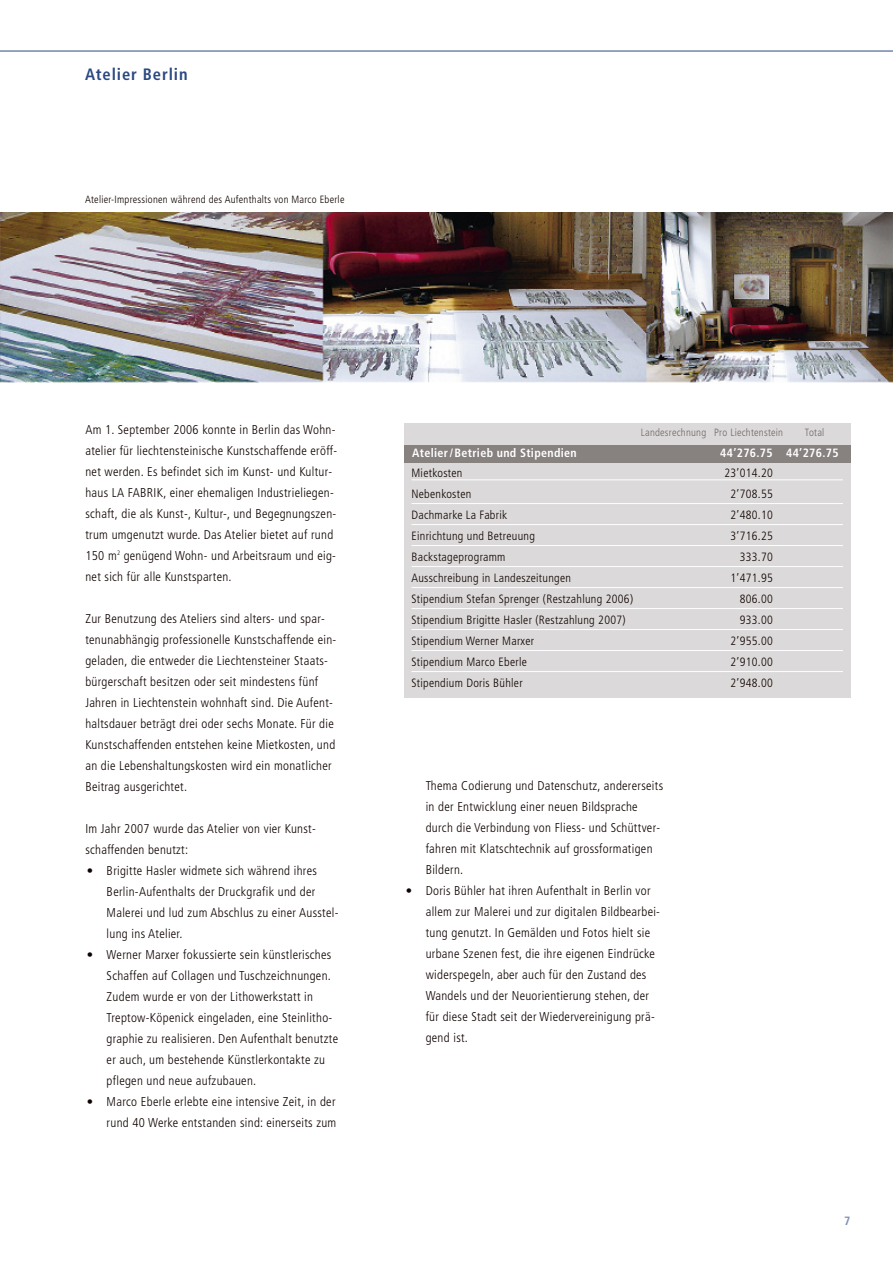
<style>
.page{position:relative;width:893px;height:1263px;background:#fff}
.page>*{position:absolute;margin:0;border:0;box-sizing:border-box;transform-origin:0 0}
.t1{font:700 condensed 16.5px "Frutiger";letter-spacing:.05em;color:#2b4882}
.t2{font:300 condensed 12.75px/21px "Frutiger";letter-spacing:.025em;color:#0f0300}
.t3{font:300 condensed 12px "Frutiger";letter-spacing:.025em;color:#0f0300}
.t4{font:700 condensed 12px "Frutiger";letter-spacing:.025em;color:#fff}
.t5{font:700 condensed 12px "Frutiger";color:#8091b4}
.t6{font:300 condensed 10.5px "Frutiger";letter-spacing:.025em;color:#0f0300}
.t7{font:300 condensed 10.5px "Frutiger";letter-spacing:.025em;color:#6f6866}
</style>
<div class="page">
<hr style="left:0;top:51px;width:893px;height:1px;background:#2b4882">
<div style="left:404px;top:423px;width:446px;height:37px;background:#dbd9d9"></div>
<div style="left:404px;top:460px;width:446px;height:238px;background:#dbd9d9"></div>
<hr style="left:411px;top:480px;width:432px;height:1px;background:#fff">
<hr style="left:411px;top:503px;width:432px;height:1px;background:#fff">
<hr style="left:411px;top:524px;width:432px;height:1px;background:#fff">
<hr style="left:411px;top:545px;width:432px;height:1px;background:#fff">
<hr style="left:411px;top:566px;width:432px;height:1px;background:#fff">
<hr style="left:411px;top:587px;width:432px;height:1px;background:#fff">
<hr style="left:411px;top:608px;width:432px;height:1px;background:#fff">
<hr style="left:411px;top:629px;width:432px;height:1px;background:#fff">
<hr style="left:411px;top:650px;width:432px;height:1px;background:#fff">
<hr style="left:411px;top:671px;width:432px;height:1px;background:#fff">
<div style="left:404px;top:445px;width:446px;height:18px;background:#878180"></div>
<img style="left:0;top:213px;width:893px;height:170px">
<p class="t1" style="left:85px;top:68px;width:104px">Atelier Berlin</p>
<p class="t6" style="left:85px;top:196px;width:261px">Atelier-Impressionen während des Aufenthalts von Marco Eberle</p>
<p class="t2" style="left:85px;top:420px;width:253px">Am 1. September 2006 konnte in Berlin das Wohn&shy;atelier für liechtensteinische Kunstschaffende eröff&shy;net werden. Es befindet sich im Kunst- und Kultur&shy;haus LA FABRIK, einer ehemaligen Industrieliegen&shy;schaft, die als Kunst-, Kultur-, und Begegnungszen&shy;trum umgenutzt wurde. Das Atelier bietet auf rund 150 m<sup>2</sup> genügend Wohn- und Arbeitsraum und eig&shy;net sich für alle Kunstsparten.</p>
<p class="t2" style="left:85px;top:609px;width:252px">Zur Benutzung des Ateliers sind alters- und spar&shy;tenunabhängig professionelle Kunstschaffende ein&shy;geladen, die entweder die Liechtensteiner Staats&shy;bürgerschaft besitzen oder seit mindestens fünf Jahren in Liechtenstein wohnhaft sind. Die Aufent&shy;haltsdauer beträgt drei oder sechs Monate. Für die Kunstschaffenden entstehen keine Mietkosten, und an die Lebenshaltungskosten wird ein monatlicher Beitrag ausgerichtet.</p>
<p class="t2" style="left:85px;top:819px;width:232px">Im Jahr 2007 wurde das Atelier von vier Kunst&shy;schaffenden benutzt:</p>
<p class="t2" style="left:107px;top:861px;width:233px;text-indent:-20px">• Brigitte Hasler widmete sich während ihres Berlin-Aufenthalts der Druckgrafik und der Malerei und lud zum Abschlus zu einer Ausstel&shy;lung ins Atelier.</p>
<p class="t2" style="left:107px;top:945px;width:233px;text-indent:-20px">• Werner Marxer fokussierte sein künstlerisches Schaffen auf Collagen und Tuschzeichnungen.<br>Zudem wurde er von der Lithowerkstatt in Treptow-Köpenick eingeladen, eine Steinlitho&shy;graphie zu realisieren. Den Aufenthalt benutzte er auch, um bestehende Künstlerkontakte zu pflegen und neue aufzubauen.</p>
<p class="t2" style="left:87px;top:1092px;width:251px;text-align:right">• Marco Eberle erlebte eine intensive Zeit, in der rund 40 Werke entstanden sind: einerseits zum</p>
<p class="t7" style="left:641px;top:428px;width:144px">Landesrechnung Pro Liechtenstein</p>
<p class="t7" style="left:805px;top:428px;width:21px">Total</p>
<p class="t4" style="left:412px;top:448px;width:166px">Atelier/Betrieb und Stipendien</p>
<p class="t4" style="left:720px;top:448px;width:120px">44’276.75 44’276.75</p>
<p class="t3" style="left:411px;top:468px;width:52px">Mietkosten</p>
<p class="t3" style="left:724px;top:468px;width:50px">23’014.20</p>
<p class="t3" style="left:411px;top:489px;width:61px">Nebenkosten</p>
<p class="t3" style="left:731px;top:489px;width:44px">2’708.55</p>
<p class="t3" style="left:411px;top:510px;width:97px">Dachmarke La Fabrik</p>
<p class="t3" style="left:731px;top:510px;width:44px">2’480.10</p>
<p class="t3" style="left:411px;top:531px;width:125px">Einrichtung und Betreuung</p>
<p class="t3" style="left:731px;top:531px;width:44px">3’716.25</p>
<p class="t3" style="left:411px;top:552px;width:95px">Backstageprogramm</p>
<p class="t3" style="left:740px;top:552px;width:35px">333.70</p>
<p class="t3" style="left:411px;top:573px;width:161px">Ausschreibung in Landeszeitungen</p>
<p class="t3" style="left:731px;top:573px;width:44px">1’471.95</p>
<p class="t3" style="left:411px;top:594px;width:223px">Stipendium Stefan Sprenger (Restzahlung 2006)</p>
<p class="t3" style="left:740px;top:594px;width:35px">806.00</p>
<p class="t3" style="left:411px;top:615px;width:216px">Stipendium Brigitte Hasler (Restzahlung 2007)</p>
<p class="t3" style="left:740px;top:615px;width:35px">933.00</p>
<p class="t3" style="left:411px;top:636px;width:124px">Stipendium Werner Marxer</p>
<p class="t3" style="left:731px;top:636px;width:44px">2’955.00</p>
<p class="t3" style="left:411px;top:657px;width:117px">Stipendium Marco Eberle</p>
<p class="t3" style="left:731px;top:657px;width:44px">2’910.00</p>
<p class="t3" style="left:411px;top:678px;width:113px">Stipendium Doris Bühler</p>
<p class="t3" style="left:731px;top:678px;width:44px">2’948.00</p>
<p class="t2" style="left:426px;top:776px;width:239px">Thema Codierung und Datenschutz, andererseits in der Entwicklung einer neuen Bildsprache durch die Verbindung von Fliess- und Schüttver&shy;fahren mit Klatschtechnik auf grossformatigen Bildern.</p>
<p class="t2" style="left:426px;top:881px;width:236px;text-indent:-20px">• Doris Bühler hat ihren Aufenthalt in Berlin vor allem zur Malerei und zur digitalen Bildbearbei&shy;tung genutzt. In Gemälden und Fotos hielt sie urbane Szenen fest, die ihre eigenen Eindrücke widerspegeln, aber auch für den Zustand des Wandels und der Neuorientierung stehen, der für diese Stadt seit der Wiedervereinigung prä&shy;gend ist.</p>
<p class="t5" style="left:844px;top:1216px;width:8px">7</p>
</div>
